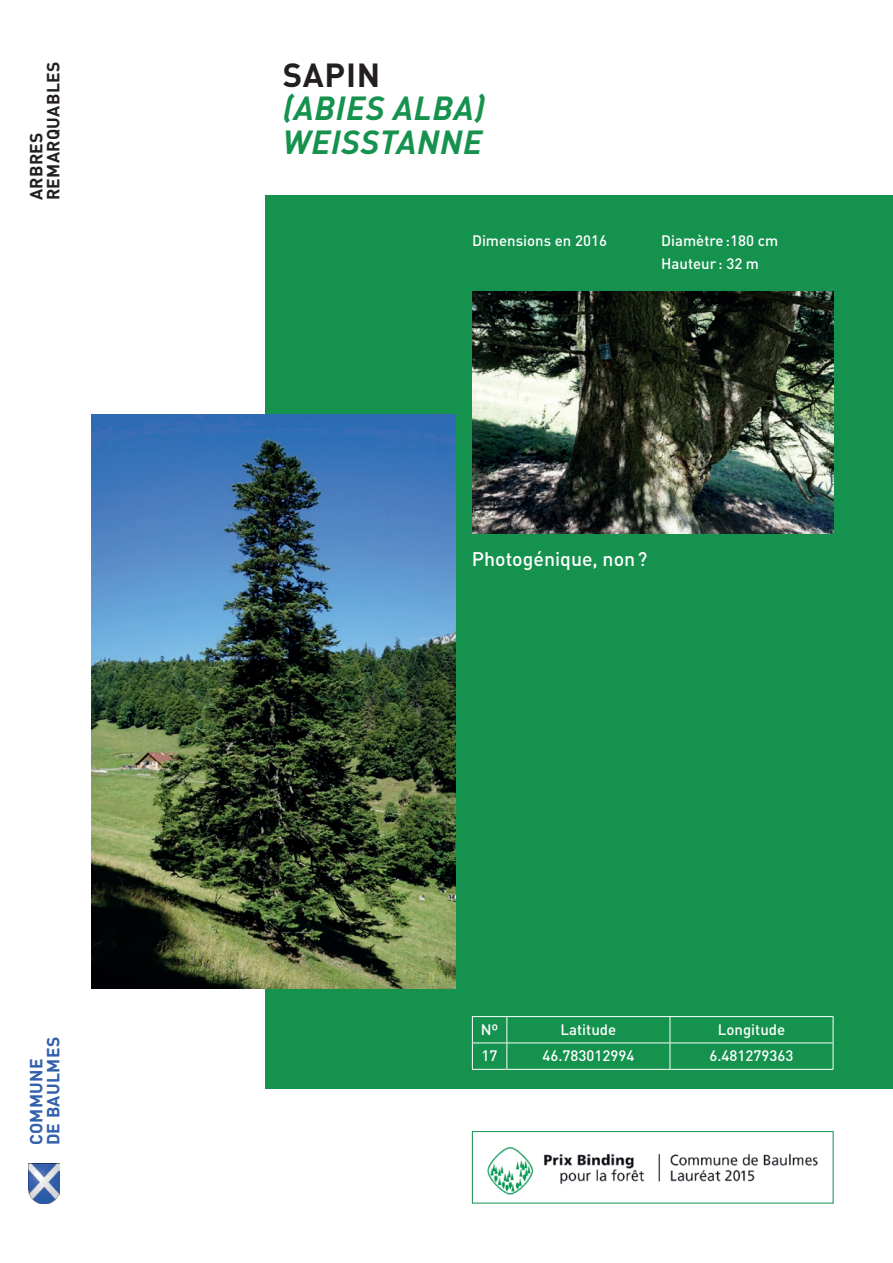
<style>
.page{position:relative;width:893px;height:1263px;background:#fff}
.page>*{position:absolute;margin:0;border:0;box-sizing:border-box;transform-origin:0 0}
.t1{font:33px/33.3px "DIN Bold Italic Alt";letter-spacing:.02em;color:#15924e}
.t2{font:700 33px "DIN";letter-spacing:.02em;color:#231f20}
.t3{font:500 19.5px "DIN";color:#fff}
.t4{font:700 17.4px/16.8px "DIN";letter-spacing:.02em;color:#231f20}
.t5{font:700 17.4px/16.8px "DIN";letter-spacing:.02em;color:#3260ad}
.t6{font:500 15px/22.5px "DIN";color:#fff}
</style>
<div class="page">
<div style="left:266px;top:196px;width:627px;height:893px;background:#15924e"></div>
<img style="left:28px;top:1163px;width:32px;height:40px">
<img style="left:487px;top:1147px;width:331px;height:48px">
<div style="left:472px;top:1131px;width:361px;height:72px;border:1px solid #15924e"></div>
<hr style="left:472px;top:1016px;width:35px;height:1px;background:#fff">
<hr style="left:507px;top:1016px;width:163px;height:1px;background:#fff">
<hr style="left:670px;top:1016px;width:163px;height:1px;background:#fff">
<hr style="left:472px;top:1042px;width:35px;height:1px;background:#fff">
<svg style="left:472px;top:1017px;width:1px;height:52px"></svg>
<hr style="left:507px;top:1042px;width:163px;height:1px;background:#fff">
<svg style="left:506px;top:1017px;width:1px;height:52px"></svg>
<hr style="left:670px;top:1042px;width:163px;height:1px;background:#fff">
<svg style="left:670px;top:1017px;width:1px;height:52px"></svg>
<svg style="left:833px;top:1017px;width:1px;height:52px"></svg>
<hr style="left:472px;top:1069px;width:35px;height:1px;background:#fff">
<hr style="left:507px;top:1069px;width:163px;height:1px;background:#fff">
<hr style="left:670px;top:1069px;width:163px;height:1px;background:#fff">
<img style="left:472px;top:292px;width:361px;height:241px">
<img style="left:92px;top:415px;width:363px;height:573px">
<p class="t4" style="left:27px;top:200px;width:140px;rotate:-90deg">ARBRES<br>REMARQUABLES</p>
<p class="t5" style="left:27px;top:1145px;width:110px;rotate:-90deg">COMMUNE<br>DE BAULMES</p>
<h1 class="t2" style="left:283px;top:53px;width:99px">SAPIN</h1>
<h1 class="t1" style="left:283px;top:90px;width:204px">(ABIES ALBA)<br>WEISSTANNE</h1>
<p class="t6" style="left:472px;top:229px;width:136px">Dimensions en 2016</p>
<p class="t6" style="left:661px;top:229px;width:118px">Diamètre:180 cm<br>Hauteur : 32 m</p>
<h2 class="t3" style="left:472px;top:547px;width:177px">Photogénique, non?</h2>
<p class="t6" style="left:481px;top:1018px;width:19px">Nº</p>
<p class="t6" style="left:561px;top:1018px;width:57px">Latitude</p>
<p class="t6" style="left:718px;top:1018px;width:69px">Longitude</p>
<p class="t6" style="left:482px;top:1044px;width:17px">17</p>
<p class="t6" style="left:542px;top:1044px;width:94px">46.783012994</p>
<p class="t6" style="left:709px;top:1044px;width:86px">6.481279363</p>
</div>
